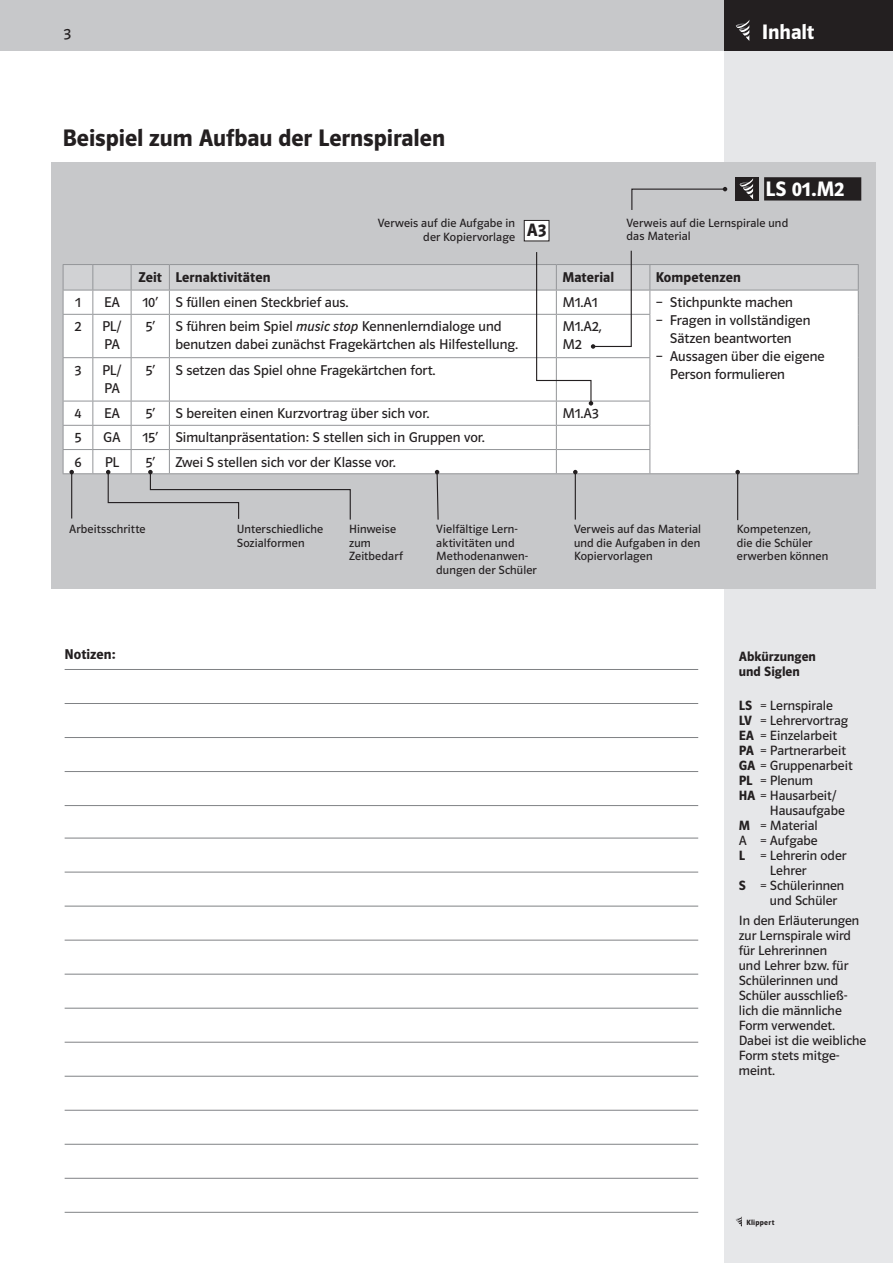
<style>
.page{position:relative;width:893px;height:1263px;background:#fff}
.page>*{position:absolute;margin:0;border:0;box-sizing:border-box;transform-origin:0 0}
.t1{font:24px "Polo ST11 K Hfett";letter-spacing:-.005em;color:#231f20}
.t2{font:21px "Polo ST11 K Hfett";letter-spacing:-.005em;color:#fff}
.t3{font:18px "Polo ST11 K Hfett";color:#231f20}
.t4{font:15.75px "Polo ST11 K Buch";color:#231f20}
.t5{font:14.25px/18px "Polo ST11 K Buch";color:#231f20}
.t6{font:14.25px "Polo ST11 K Hfett";letter-spacing:.005em;color:#231f20}
.t7{font:13.5px/15px "Polo ST11 K Buch";color:#231f20}
.t8{font:13.5px/15px "Polo ST11 K Hfett";color:#231f20}
.t9{font:12px/13.5px "Polo ST11 K Buch";letter-spacing:.01em;color:#231f20}
.t10{font:7.65px "Polo ST11 K Hfett";letter-spacing:.03em;color:#231f20}
.s1{font-family:"Polo ST11 K Buch Kursiv"}
.s2{font-family:"Polo ST11 K Hfett"}
.s3{font-family:"Polo ST11 K Leicht"}
</style>
<div class="page">
<div style="left:724px;top:0;width:169px;height:1263px;background:#e6e7e9"></div>
<svg style="left:735px;top:1216px;width:7px;height:11px"></svg>
<div style="left:0;top:0;width:893px;height:51px;background:#c7c8ca"></div>
<div style="left:724px;top:0;width:169px;height:51px;background:#231f20"></div>
<svg style="left:735px;top:20px;width:15px;height:21px"></svg>
<div style="left:51px;top:162px;width:825px;height:427px;background:#c7c8ca"></div>
<svg style="left:631px;top:187px;width:96px;height:23px"></svg>
<div style="left:524px;top:220px;width:25px;height:21px;background:#fff"></div>
<div style="left:524px;top:220px;width:25px;height:21px;border:1px solid #231f20"></div>
<svg style="left:63px;top:250px;width:796px;height:271px"></svg>
<div style="left:764px;top:177px;width:97px;height:24px;background:#231f20"></div>
<div style="left:735px;top:177px;width:24px;height:24px;background:#231f20"></div>
<svg style="left:739px;top:178px;width:14px;height:21px"></svg>
<hr style="left:65px;top:669px;width:633px;height:1px;background:#808285">
<hr style="left:65px;top:703px;width:633px;height:1px;background:#808285">
<hr style="left:65px;top:737px;width:633px;height:1px;background:#808285">
<hr style="left:65px;top:771px;width:633px;height:1px;background:#808285">
<hr style="left:65px;top:805px;width:633px;height:1px;background:#808285">
<hr style="left:65px;top:838px;width:633px;height:1px;background:#808285">
<hr style="left:65px;top:872px;width:633px;height:1px;background:#808285">
<hr style="left:65px;top:906px;width:633px;height:1px;background:#808285">
<hr style="left:65px;top:940px;width:633px;height:1px;background:#808285">
<hr style="left:65px;top:974px;width:633px;height:1px;background:#808285">
<hr style="left:65px;top:1008px;width:633px;height:1px;background:#808285">
<hr style="left:65px;top:1042px;width:633px;height:1px;background:#808285">
<hr style="left:65px;top:1076px;width:633px;height:1px;background:#808285">
<hr style="left:65px;top:1110px;width:633px;height:1px;background:#808285">
<hr style="left:65px;top:1144px;width:633px;height:1px;background:#808285">
<hr style="left:65px;top:1178px;width:633px;height:1px;background:#808285">
<hr style="left:65px;top:1212px;width:633px;height:1px;background:#808285">
<p class="t4" style="left:63px;top:25px;width:9px">3</p>
<h2 class="t2" style="left:762px;top:20px;width:54px">Inhalt</h2>
<h1 class="t1" style="left:62px;top:124px;width:384px">Beispiel zum Aufbau der Lernspiralen</h1>
<p class="t9" style="left:378px;top:217px;width:139px;text-align:right">Verweis auf die Aufgabe in der Kopiervorlage</p>
<h2 class="t2" style="left:766px;top:177px;width:80px">LS 01.M2</h2>
<p class="t9" style="left:627px;top:216px;width:163px">Verweis auf die Lernspirale und</p>
<p class="t3" style="left:527px;top:220px;width:21px">A3</p>
<p class="t9" style="left:627px;top:230px;width:66px">das Material</p>
<p class="t6" style="left:138px;top:269px;width:134px">Zeit Lernaktivitäten</p>
<p class="t6" style="left:562px;top:269px;width:53px">Material</p>
<p class="t6" style="left:656px;top:269px;width:86px">Kompetenzen</p>
<p class="t5" style="left:75px;top:293px;width:7px">1</p>
<p class="t5" style="left:104px;top:293px;width:17px">EA</p>
<p class="t5" style="left:142px;top:293px;width:207px">10’ S füllen einen Steckbrief aus.</p>
<p class="t5" style="left:562px;top:293px;width:37px">M1.A1</p>
<p class="t5" style="left:656px;top:293px;width:139px">– Stichpunkte machen</p>
<p class="t5" style="left:656px;top:311px;width:156px;text-align:center">– Fragen in vollständigen<br>Sätzen beantworten</p>
<p class="t5" style="left:670px;top:347px;width:156px;text-indent:-14px">– Aussagen über die eigene<br>Person formulieren</p>
<p class="t5" style="left:74px;top:318px;width:8px">2</p>
<p class="t5" style="left:102px;top:318px;width:21px">PL/<br>PA</p>
<p class="t5" style="left:145px;top:318px;width:11px">5’</p>
<p class="t5" style="left:175px;top:318px;width:344px">S führen beim Spiel <span class="s1">music stop</span> Kennenlerndialoge und benutzen dabei zunächst Fragekärtchen als Hilfestellung.</p>
<p class="t5" style="left:562px;top:318px;width:41px">M1.A2,<br>M2</p>
<p class="t5" style="left:74px;top:361px;width:8px">3</p>
<p class="t5" style="left:102px;top:361px;width:21px">PL/<br>PA</p>
<p class="t5" style="left:145px;top:361px;width:11px">5’</p>
<p class="t5" style="left:175px;top:361px;width:262px">S setzen das Spiel ohne Fragekärtchen fort.</p>
<p class="t5" style="left:74px;top:404px;width:8px">4</p>
<p class="t5" style="left:104px;top:404px;width:17px">EA</p>
<p class="t5" style="left:145px;top:404px;width:11px">5’</p>
<p class="t5" style="left:175px;top:404px;width:255px">S bereiten einen Kurzvortrag über sich vor.</p>
<p class="t5" style="left:562px;top:404px;width:38px">M1.A3</p>
<p class="t5" style="left:74px;top:429px;width:8px">5</p>
<p class="t5" style="left:103px;top:429px;width:19px">GA</p>
<p class="t5" style="left:142px;top:429px;width:344px">15’ Simultanpräsentation: S stellen sich in Gruppen vor.</p>
<p class="t5" style="left:74px;top:453px;width:8px">6</p>
<p class="t5" style="left:105px;top:453px;width:16px">PL</p>
<p class="t5" style="left:145px;top:453px;width:11px">5’</p>
<p class="t5" style="left:175px;top:453px;width:222px">Zwei S stellen sich vor der Klasse vor.</p>
<p class="t9" style="left:69px;top:522px;width:78px">Arbeitsschritte</p>
<p class="t9" style="left:237px;top:522px;width:88px">Unterschiedliche<br>Sozialformen</p>
<p class="t9" style="left:737px;top:522px;width:93px">Kompetenzen, die die Schüler erwerben können</p>
<p class="t9" style="left:349px;top:522px;width:55px">Hinweise zum<br>Zeitbedarf</p>
<p class="t9" style="left:436px;top:522px;width:102px">Vielfältige Lern&shy;aktivitäten und<br>Methodenanwen&shy;dungen der Schüler</p>
<p class="t9" style="left:574px;top:522px;width:129px;text-align:justify">Verweis auf das Material und die Aufgaben in den Kopiervorlagen</p>
<p class="t6" style="left:65px;top:646px;width:53px">Notizen:</p>
<p class="t8" style="left:739px;top:649px;width:79px">Abkürzungen und Siglen</p>
<p class="t7" style="left:739px;top:698px;width:115px"><span class="s2">LS</span> = Lernspirale<br><span class="s2">LV</span> = Lehrervortrag<br><span class="s2">EA</span> = Einzelarbeit<br><span class="s2">PA</span> = Partnerarbeit<br><span class="s2">GA</span> = Gruppenarbeit<br><span class="s2">PL</span> = Plenum<br><span class="s2">HA</span> = Hausarbeit/</p>
<p class="t7" style="left:770px;top:803px;width:76px">Hausaufgabe</p>
<p class="t7" style="left:739px;top:818px;width:81px"><span class="s2">M</span> = Material</p>
<p class="t7" style="left:739px;top:833px;width:80px">A = Aufgabe</p>
<p class="t7" style="left:739px;top:848px;width:109px"><span class="s2">L</span> = Lehrerin oder</p>
<p class="t7" style="left:770px;top:863px;width:38px">Lehrer</p>
<p class="t7" style="left:739px;top:878px;width:107px"><span class="s2">S</span> = Schülerinnen</p>
<p class="t7" style="left:770px;top:893px;width:69px">und Schüler</p>
<p class="t7" style="left:739px;top:913px;width:129px">In den Erläuterungen zur Lernspirale wird für Lehrerinnen<br>und Lehrer bzw. für<br>Schülerinnen und<br>Schüler ausschließ&shy;lich die männliche<br>Form verwendet.<br>Dabei ist die weibliche<br>Form stets mitge&shy;meint.</p>
<p class="t10" style="left:746px;top:1218px;width:62px">Klippert <span class="s3">bei Klett</span></p>
</div>
